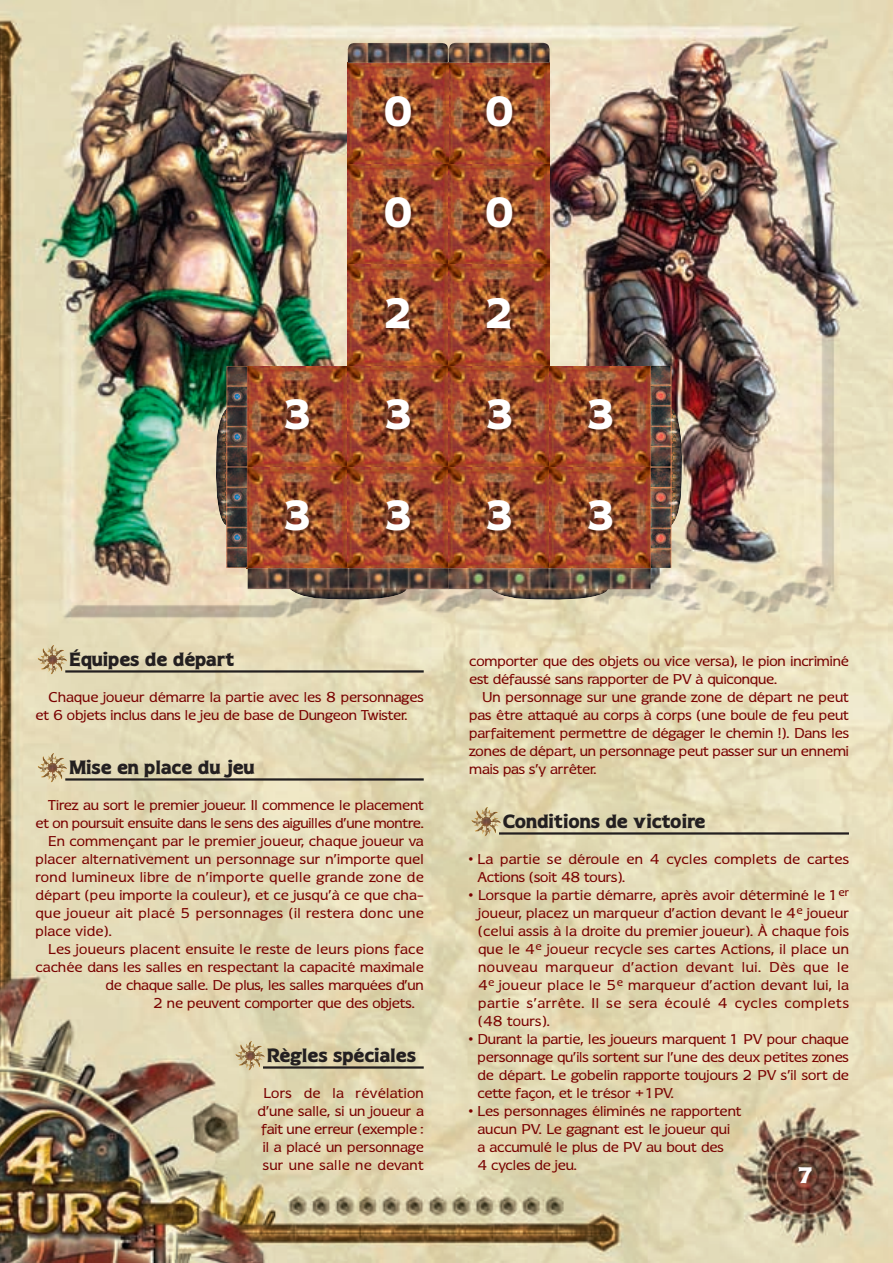
<style>
.page{position:relative;width:893px;height:1263px;background:#fff}
.page>*{position:absolute;margin:0;border:0;box-sizing:border-box;transform-origin:0 0}
.t1{font:800 39.45px "TF Dierama";color:#fff}
.t2{font:800 21px "TF Dierama";color:#fff}
.t3{font:800 18px "TF Dierama";color:#231f20}
.t4{font:13.5px/18px "TF Dierama";letter-spacing:.01em;color:#790100}
.t5{font:13.5px/18px "TF Dierama";letter-spacing:.03em;color:#790100}
.t6{font:13.5px "TF Dierama";letter-spacing:.04em;color:#790100}
.t7{font:13.5px "TF Dierama";letter-spacing:-.01em;color:#790100}
</style>
<div class="page">
<img style="left:0;top:0;width:893px;height:1263px">
<hr style="left:499px;top:832px;width:350px;height:3px;background:#231f20">
<img style="left:471px;top:807px;width:30px;height:29px">
<hr style="left:65px;top:670px;width:359px;height:3px;background:#231f20">
<hr style="left:65px;top:778px;width:359px;height:3px;background:#231f20">
<hr style="left:263px;top:1066px;width:161px;height:3px;background:#231f20">
<img style="left:38px;top:645px;width:29px;height:29px">
<img style="left:235px;top:1041px;width:30px;height:29px">
<img style="left:38px;top:753px;width:29px;height:29px">
<img style="left:248px;top:366px;width:434px;height:202px">
<img style="left:348px;top:366px;width:101px;height:101px">
<img style="left:449px;top:366px;width:101px;height:101px">
<img style="left:550px;top:366px;width:101px;height:101px">
<img style="left:248px;top:467px;width:100px;height:101px">
<img style="left:348px;top:467px;width:101px;height:101px">
<img style="left:449px;top:467px;width:101px;height:101px">
<img style="left:550px;top:467px;width:101px;height:101px">
<img style="left:248px;top:568px;width:403px;height:32px">
<img style="left:216px;top:366px;width:32px;height:202px">
<img style="left:347px;top:43px;width:203px;height:222px">
<img style="left:449px;top:164px;width:101px;height:101px">
<img style="left:449px;top:63px;width:101px;height:101px">
<img style="left:347px;top:63px;width:102px;height:101px">
<img style="left:347px;top:265px;width:102px;height:101px">
<img style="left:449px;top:265px;width:101px;height:101px">
<h1 class="t1" style="left:384px;top:89px;width:30px">0</h1>
<h1 class="t1" style="left:485px;top:89px;width:30px">0</h1>
<h1 class="t1" style="left:384px;top:190px;width:30px">0</h1>
<h1 class="t1" style="left:485px;top:190px;width:30px">0</h1>
<h1 class="t1" style="left:384px;top:291px;width:30px">2</h1>
<h1 class="t1" style="left:485px;top:291px;width:30px">2</h1>
<h1 class="t1" style="left:283px;top:392px;width:30px">3</h1>
<h1 class="t1" style="left:384px;top:392px;width:30px">3</h1>
<h1 class="t1" style="left:485px;top:392px;width:30px">3</h1>
<h1 class="t1" style="left:586px;top:392px;width:30px">3</h1>
<h1 class="t1" style="left:283px;top:493px;width:30px">3</h1>
<h1 class="t1" style="left:384px;top:493px;width:30px">3</h1>
<h1 class="t1" style="left:485px;top:493px;width:30px">3</h1>
<h1 class="t1" style="left:586px;top:493px;width:30px">3</h1>
<h3 class="t3" style="left:69px;top:649px;width:167px">Équipes de départ</h3>
<p class="t4" style="left:36px;top:688px;width:390px;text-indent:13px">Chaque joueur démarre la partie avec les 8 personnages et 6 objets inclus dans le jeu de base de Dungeon Twister.</p>
<h3 class="t3" style="left:69px;top:757px;width:187px">Mise en place du jeu</h3>
<p class="t4" style="left:48px;top:796px;width:377px">Tirez au sort le premier joueur. Il commence le placement</p>
<p class="t4" style="left:36px;top:814px;width:390px">et on poursuit ensuite dans le sens des aiguilles d’une montre.</p>
<p class="t4" style="left:48px;top:832px;width:377px">En commençant par le premier joueur, chaque joueur va</p>
<p class="t4" style="left:36px;top:850px;width:390px">placer alternativement un personnage sur n’importe quel</p>
<p class="t6" style="left:36px;top:869px;width:390px">rond lumineux libre de n’importe quelle grande zone de</p>
<p class="t4" style="left:36px;top:886px;width:390px">départ (peu importe la couleur), et ce jusqu’à ce que cha-</p>
<p class="t6" style="left:36px;top:905px;width:390px">que joueur ait placé 5 personnages (il restera donc une</p>
<p class="t4" style="left:36px;top:922px;width:78px">place vide).</p>
<p class="t5" style="left:48px;top:940px;width:377px">Les joueurs placent ensuite le reste de leurs pions face</p>
<p class="t4" style="left:36px;top:958px;width:390px">cachée dans les salles en respectant la capacité maximale</p>
<p class="t7" style="left:106px;top:977px;width:320px">de chaque salle. De plus, les salles marquées d’un</p>
<p class="t4" style="left:153px;top:994px;width:263px">2 ne peuvent comporter que des objets.</p>
<h3 class="t3" style="left:267px;top:1045px;width:151px">Règles spéciales</h3>
<p class="t4" style="left:258px;top:1084px;width:168px;text-align:center">Lors de la révélation d’une salle, si un joueur a fait une erreur (exemple : il a placé un personnage sur une salle ne devant</p>
<p class="t4" style="left:469px;top:652px;width:381px">comporter que des objets ou vice versa), le pion incriminé est défaussé sans rapporter de PV à quiconque.</p>
<p class="t4" style="left:469px;top:688px;width:381px;text-align:justify;text-indent:13px">Un personnage sur une grande zone de départ ne peut pas être attaqué au corps à corps (une boule de feu peut parfaitement permettre de dégager le chemin !). Dans les zones de départ, un personnage peut passer sur un ennemi mais pas s’y arrêter.</p>
<h3 class="t3" style="left:503px;top:811px;width:204px">Conditions de victoire</h3>
<p class="t5" style="left:477px;top:850px;width:373px;text-indent:-8px">• La partie se déroule en 4 cycles complets de cartes<br>Actions (soit 48 tours).</p>
<p class="t4" style="left:478px;top:886px;width:372px;text-align:justify;text-indent:-9px">• Lorsque la partie démarre, après avoir déterminé le 1<sup>er </sup>joueur, placez un marqueur d’action devant le 4<sup>e</sup> joueur (celui assis à la droite du premier joueur). À chaque fois que le 4<sup>e</sup> joueur recycle ses cartes Actions, il place un nouveau marqueur d’action devant lui. Dès que le 4<sup>e</sup> joueur place le 5<sup>e</sup> marqueur d’action devant lui, la partie s’arrête. Il se sera écoulé 4 cycles complets (48 tours).</p>
<p class="t4" style="left:477px;top:1030px;width:373px;text-align:justify;text-indent:-8px">• Durant la partie, les joueurs marquent 1 PV pour chaque personnage qu’ils sortent sur l’une des deux petites zones de départ. Le gobelin rapporte toujours 2 PV s’il sort de cette façon, et le trésor +1PV.</p>
<p class="t4" style="left:477px;top:1102px;width:266px;text-indent:-8px">• Les personnages éliminés ne rapportent aucun PV. Le gagnant est le joueur qui<br>a accumulé le plus de PV au bout des<br>4 cycles de jeu.</p>
<h2 class="t2" style="left:797px;top:1163px;width:17px">7</h2>
</div>
